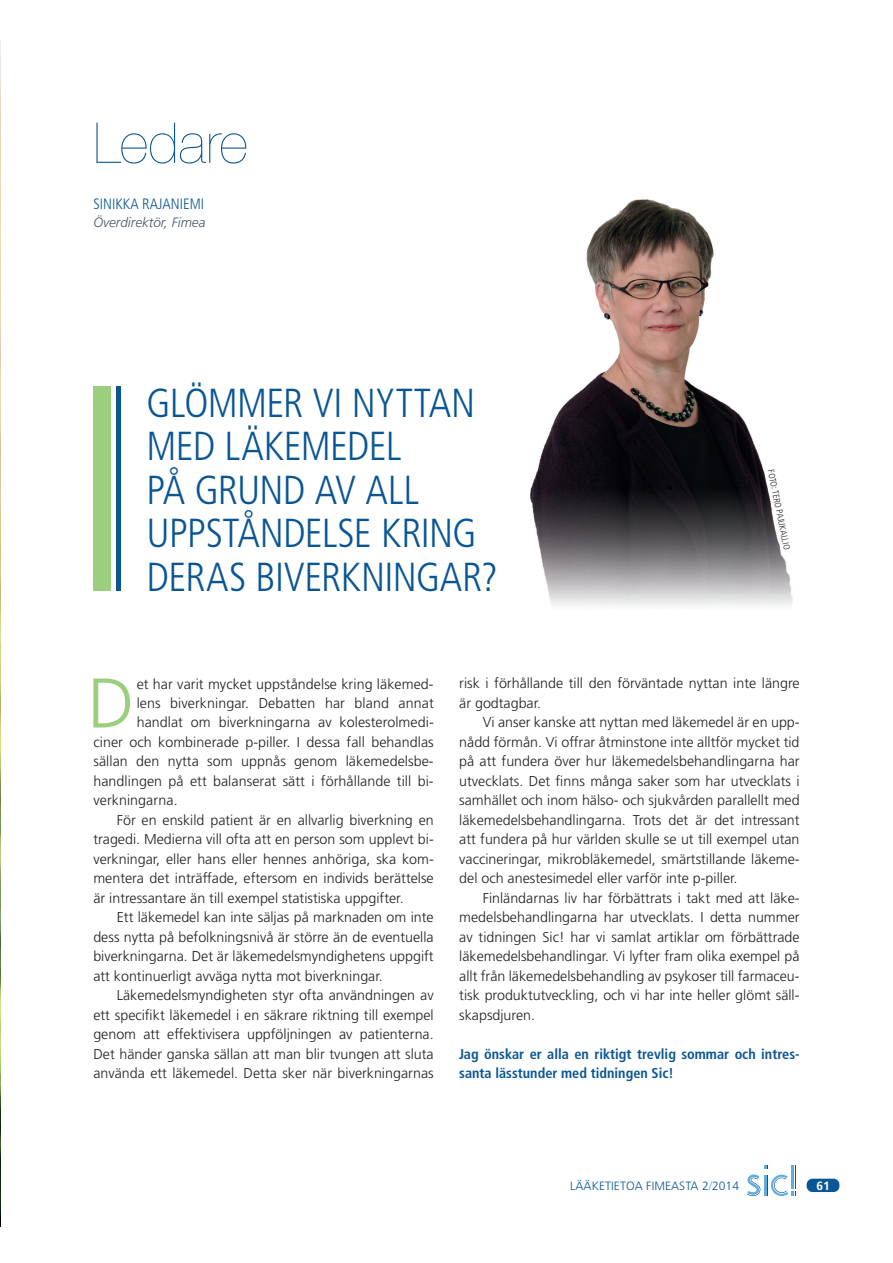
<style>
.page{position:relative;width:893px;height:1263px;background:#fff}
.page>*{position:absolute;margin:0;border:0;box-sizing:border-box;transform-origin:0 0}
.t1{font:300 70.05px "Frutiger";color:#9bce7d}
.t2{font:200 56.25px "Helvetica Neue";color:#0a5694}
.t3{font:300 condensed 40.5px/43.5px "Frutiger LT Std";letter-spacing:-.015em;color:#0a5694}
.t4{font:300 condensed 15px "Frutiger";color:#0a5694}
.t5{font:300 14.25px/19.5px "Frutiger";color:#231f20;text-align:justify}
.t6{font:700 condensed 14.25px/19.5px "Frutiger";color:#0a5694}
.t7{font:italic 300 13.5px "Frutiger";color:#475865}
.t8{font:300 12px "Frutiger";letter-spacing:.005em;color:#0a5694}
.t9{font:700 12px "Frutiger";color:#fff}
.t10{font:300 condensed 9px "Frutiger";color:#231f20}
.s1{color:#5daee0}
</style>
<div class="page">
<div style="left:806px;top:1179px;width:33px;height:13px;background:#0a5694;border-radius:6px"></div>
<svg style="left:747px;top:1165px;width:47px;height:31px"></svg>
<img style="left:0;top:40px;width:1px;height:1187px">
<div style="left:93px;top:386px;width:18px;height:205px;background:#9bce7d"></div>
<div style="left:116px;top:386px;width:5px;height:205px;background:#0a5694"></div>
<img style="left:530px;top:199px;width:263px;height:407px">
<h2 class="t2" style="left:93px;top:123px;width:156px">Ledare</h2>
<p class="t4" style="left:93px;top:198px;width:112px">SINIKKA RAJANIEMI</p>
<p class="t7" style="left:93px;top:217px;width:113px">Överdirektör, Fimea</p>
<h3 class="t3" style="left:146px;top:381px;width:353px">GLÖMMER VI NYTTAN<br>MED LÄKEMEDEL<br>PÅ GRUND AV ALL<br>UPPSTÅNDELSE KRING<br>DERAS BIVERKNINGAR?</h3>
<p class="t10" style="left:774px;top:469px;width:83px;rotate:78deg">FOTO: TERO PAJUKALLIO</p>
<h1 class="t1" style="left:88px;top:675px;width:48px">D</h1>
<p class="t5" style="left:137px;top:675px;width:298px">et har varit mycket uppståndelse kring läkemed-</p>
<p class="t5" style="left:137px;top:694px;width:298px">lens biverkningar. Debatten har bland annat</p>
<p class="t5" style="left:137px;top:714px;width:298px">handlat om biverkningarna av kolesterolmedi-</p>
<p class="t5" style="left:93px;top:733px;width:342px">ciner och kombinerade p-piller. I dessa fall behandlas</p>
<p class="t5" style="left:93px;top:753px;width:342px">sällan den nytta som uppnås genom läkemedelsbe-</p>
<p class="t5" style="left:93px;top:772px;width:342px">handlingen på ett balanserat sätt i förhållande till bi-</p>
<p class="t5" style="left:93px;top:792px;width:86px">verkningarna.</p>
<p class="t5" style="left:117px;top:811px;width:318px">För en enskild patient är en allvarlig biverkning en</p>
<p class="t5" style="left:93px;top:831px;width:342px">tragedi. Medierna vill ofta att en person som upplevt bi-</p>
<p class="t5" style="left:93px;top:850px;width:342px">verkningar, eller hans eller hennes anhöriga, ska kom-</p>
<p class="t5" style="left:93px;top:870px;width:342px">mentera det inträffade, eftersom en individs berättelse</p>
<p class="t5" style="left:93px;top:889px;width:312px">är intressantare än till exempel statistiska uppgifter.</p>
<p class="t5" style="left:117px;top:909px;width:318px">Ett läkemedel kan inte säljas på marknaden om inte</p>
<p class="t5" style="left:93px;top:928px;width:342px">dess nytta på befolkningsnivå är större än de eventuella</p>
<p class="t5" style="left:93px;top:948px;width:342px">biverkningarna. Det är läkemedelsmyndighetens uppgift</p>
<p class="t5" style="left:93px;top:967px;width:291px">att kontinuerligt avväga nytta mot biverkningar.</p>
<p class="t5" style="left:117px;top:987px;width:318px">Läkemedelsmyndigheten styr ofta användningen av</p>
<p class="t5" style="left:93px;top:1006px;width:342px">ett specifikt läkemedel i en säkrare riktning till exempel</p>
<p class="t5" style="left:93px;top:1026px;width:342px">genom att effektivisera uppföljningen av patienterna.</p>
<p class="t5" style="left:93px;top:1045px;width:342px">Det händer ganska sällan att man blir tvungen att sluta</p>
<p class="t5" style="left:93px;top:1065px;width:342px">använda ett läkemedel. Detta sker när biverkningarnas</p>
<p class="t5" style="left:459px;top:675px;width:342px">risk i förhållande till den förväntade nyttan inte längre är godtagbar.</p>
<p class="t5" style="left:459px;top:714px;width:342px;text-indent:23px">Vi anser kanske att nyttan med läkemedel är en upp&shy;nådd förmån. Vi offrar åtminstone inte alltför mycket tid på att fundera över hur läkemedelsbehandlingarna har utvecklats. Det finns många saker som har utvecklats i samhället och inom hälso- och sjukvården parallellt med läkemedelsbehandlingarna. Trots det är det intressant att fundera på hur världen skulle se ut till exempel utan vaccineringar, mikrobläkemedel, smärtstillande läkeme&shy;del och anestesimedel eller varför inte p-piller.</p>
<p class="t5" style="left:459px;top:889px;width:342px;text-indent:23px">Finländarnas liv har förbättrats i takt med att läke&shy;medelsbehandlingarna har utvecklats. I detta nummer av tidningen Sic! har vi samlat artiklar om förbättrade läkemedelsbehandlingar. Vi lyfter fram olika exempel på allt från läkemedelsbehandling av psykoser till farmaceu&shy;tisk produktutveckling, och vi har inte heller glömt säll&shy;skapsdjuren.</p>
<p class="t6" style="left:459px;top:1045px;width:342px">Jag önskar er alla en riktigt trevlig sommar och intres&shy;santa lässtunder med tidningen Sic!</p>
<p class="t8" style="left:570px;top:1181px;width:170px">LÄÄKETIETOA FIMEASTA 2<span class="s1">/</span>2014</p>
<p class="t9" style="left:816px;top:1181px;width:15px">61</p>
</div>
